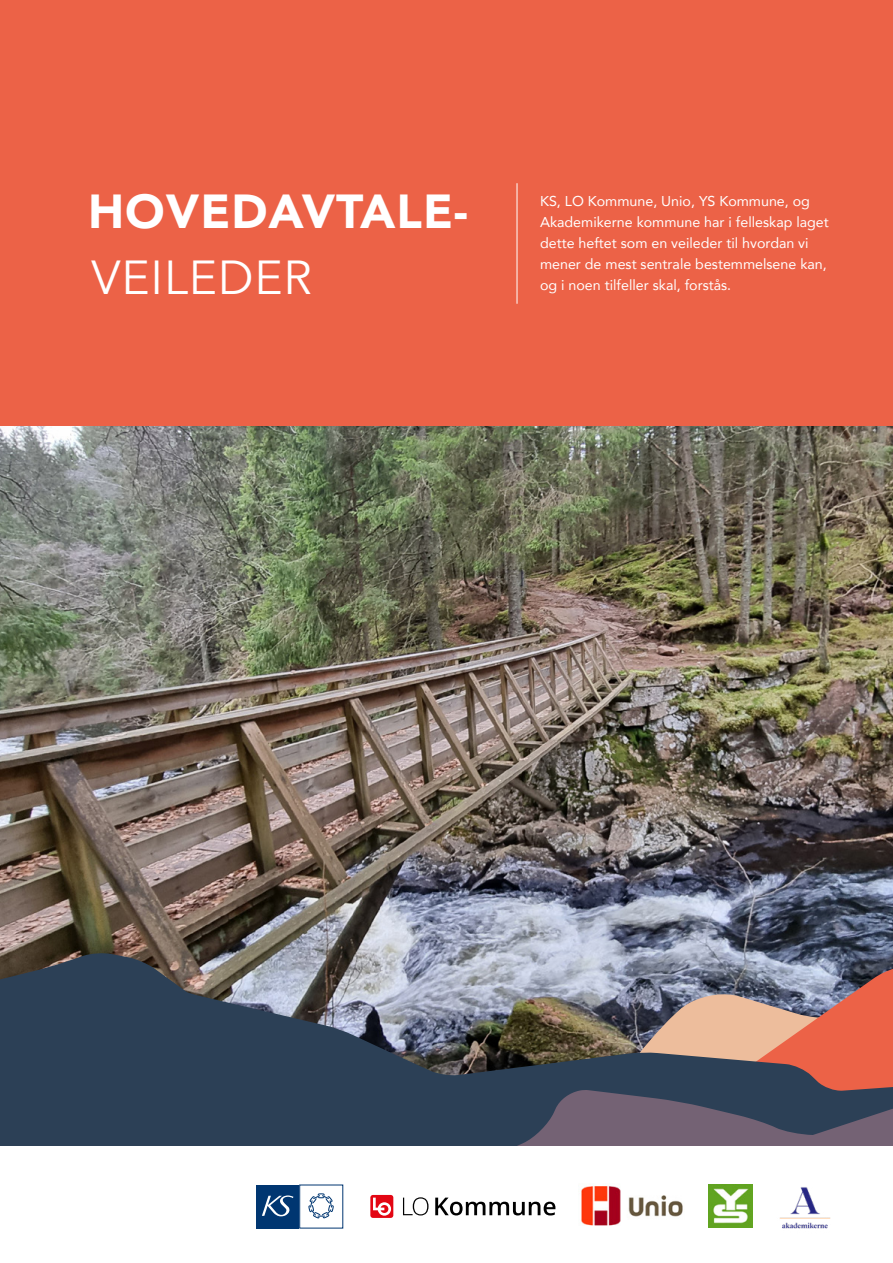
<style>
.page{position:relative;width:893px;height:1263px;background:#fff}
.page>*{position:absolute;margin:0;border:0;box-sizing:border-box;transform-origin:0 0}
.t1{font:900 47.7px "Avenir";letter-spacing:.02em;color:#fff}
.t2{font:47.7px "Avenir";letter-spacing:.02em;color:#fff}
.Paragraph_Style_1{font:14.25px/21px "Avenir";color:#fff}
</style>
<div class="page">
<img style="left:0;top:426px;width:893px;height:526px">
<div style="left:0;top:0;width:893px;height:426px;background:#ec6247"></div>
<hr style="left:517px;top:183px;width:1px;height:121px;background:#fff">
<img style="left:0;top:952px;width:893px;height:194px">
<svg style="left:463px;top:1065px;width:430px;height:81px;background:#504d5f"></svg>
<svg style="left:403px;top:1197px;width:25px;height:18px"></svg>
<svg style="left:435px;top:1197px;width:120px;height:18px"></svg>
<svg style="left:370px;top:1195px;width:23px;height:23px"></svg>
<div style="left:256px;top:1185px;width:43px;height:43px;background:#003671"></div>
<div style="left:299px;top:1185px;width:44px;height:43px;background:#345e8d"></div>
<div style="left:300px;top:1185px;width:43px;height:43px;background:#fff"></div>
<svg style="left:262px;top:1195px;width:31px;height:21px"></svg>
<svg style="left:308px;top:1193px;width:26px;height:25px"></svg>
<img style="left:580px;top:1186px;width:103px;height:40px">
<img style="left:709px;top:1184px;width:43px;height:44px">
<img style="left:779px;top:1187px;width:52px;height:42px">
<p class="t1" style="left:88px;top:170px;width:381px">HOVEDAVTALE-</p>
<p class="t2" style="left:91px;top:249px;width:222px">VEILEDER</p>
<p class="Paragraph_Style_1" style="left:540px;top:190px;width:290px">KS, LO Kommune, Unio, YS Kommune, og Akademikerne kommune har i felleskap laget dette heftet som en veileder til hvordan vi mener de mest sentrale bestemmelsene kan, og i noen tilfeller skal, forstås.</p>
</div>
